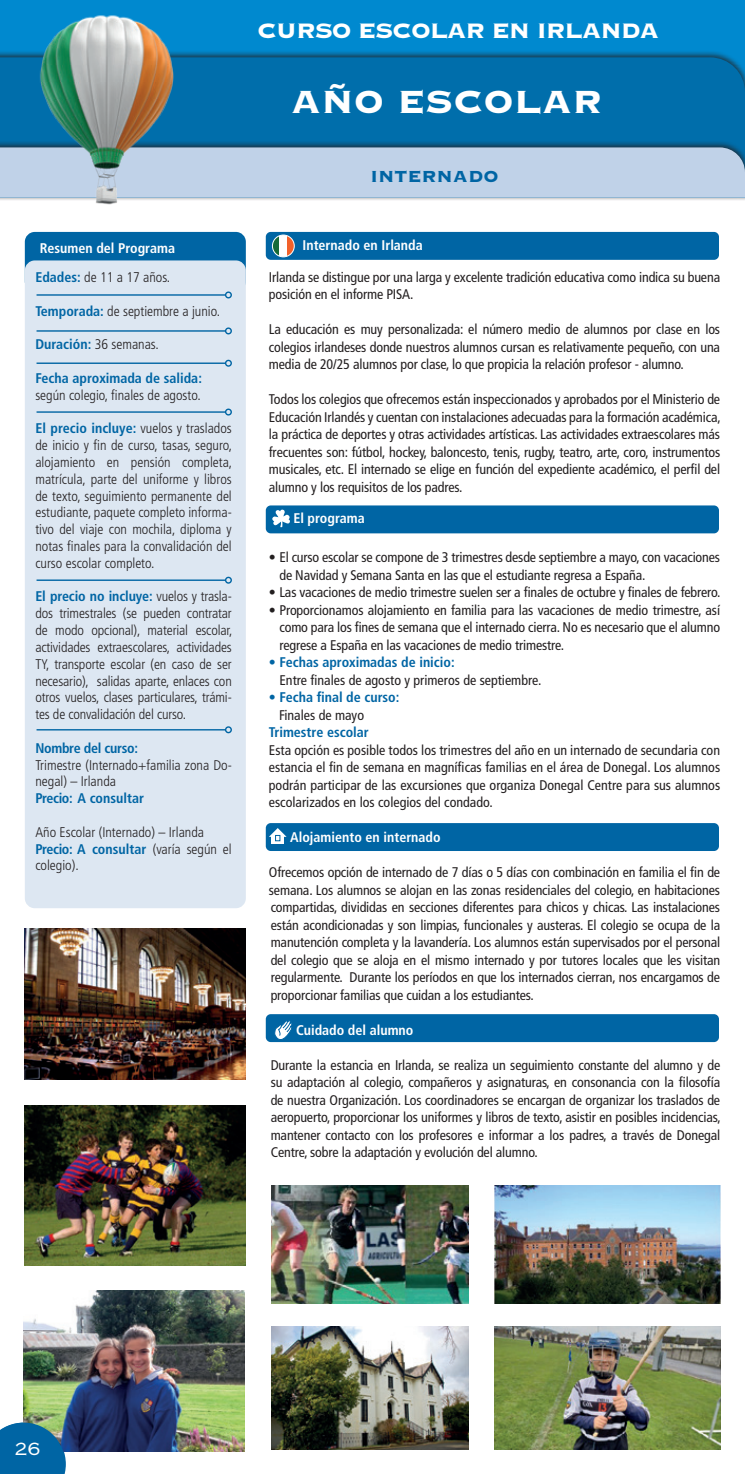
<style>
.page{position:relative;width:745px;height:1474px;background:#fff}
.page>*{position:absolute;margin:0;border:0;box-sizing:border-box;transform-origin:0 0}
.t1{font:42px "Copperplate Gothic Std 33 BC";color:#fff}
.t2{font:27.47px "Copperplate Gothic Std 33 BC";letter-spacing:-.04em;color:#fff}
.t3{font:21px "Copperplate Gothic Std 33 BC";color:#0065a4}
.t4{font:16.8px "Copperplate Gothic Std 32 AB";color:#fff}
.Texto_General{font:condensed 14px/17.5px "Frutiger LT Std";letter-spacing:-.01em;color:#231f20;text-align:justify}
.t5{font:300 condensed 14px/16.8px "Frutiger LT Std";color:#231f20;text-align:justify}
.Texto_General-2{font:700 condensed 14px "Frutiger LT Std";color:#0065a4}
.Texto_General-3{font:700 condensed 14px "Frutiger LT Std";color:#fff}
.Texto_General-4{font:700 condensed 14px "Frutiger LT Std";letter-spacing:-.02em;color:#0065a4}
.s1{font-weight:700;color:#0065a4}
</style>
<div class="page">
<div style="left:265px;top:232px;width:453px;height:28px;background:#0065a4;border-radius:5px"></div>
<div style="left:265px;top:505px;width:453px;height:28px;background:#0065a4;border-radius:5px"></div>
<div style="left:265px;top:823px;width:453px;height:28px;background:#0065a4;border-radius:5px"></div>
<div style="left:265px;top:1014px;width:453px;height:28px;background:#0065a4;border-radius:5px"></div>
<svg style="left:272px;top:509px;width:18px;height:18px"></svg>
<svg style="left:271px;top:841px;width:13px;height:3px"></svg>
<svg style="left:269px;top:828px;width:17px;height:13px"></svg>
<svg style="left:274px;top:1020px;width:18px;height:20px"></svg>
<div style="left:0;top:139px;width:744px;height:62px;background:#dedede"></div>
<svg style="left:0;top:0;width:744px;height:198px;background:#308dc1"></svg>
<img style="left:23px;top:6px;width:169px;height:199px">
<img style="left:24px;top:1290px;width:220px;height:160px">
<svg style="left:0;top:1422px;width:66px;height:51px;background:#156fa1"></svg>
<svg style="left:272px;top:235px;width:7px;height:22px"></svg>
<div style="left:279px;top:235px;width:7px;height:22px;background:#fff"></div>
<svg style="left:286px;top:235px;width:8px;height:22px"></svg>
<div style="left:272px;top:235px;width:22px;height:22px;border:1px solid #fff;border-radius:50%"></div>
<img style="left:272px;top:1326px;width:196px;height:122px">
<img style="left:272px;top:1185px;width:196px;height:118px">
<img style="left:494px;top:1326px;width:225px;height:122px">
<img style="left:494px;top:1185px;width:225px;height:118px">
<div style="left:25px;top:232px;width:221px;height:59px;background:#0065a4;border-radius:10px"></div>
<div style="left:25px;top:260px;width:221px;height:648px;background:#dde7f2;border-radius:10px"></div>
<hr style="left:36px;top:294px;width:189px;height:2px;background:#0065a4">
<div style="left:225px;top:291px;width:7px;height:7px;border:1px solid #0065a4;border-radius:50%"></div>
<hr style="left:36px;top:330px;width:189px;height:2px;background:#0065a4">
<div style="left:225px;top:327px;width:7px;height:7px;border:1px solid #0065a4;border-radius:50%"></div>
<hr style="left:36px;top:362px;width:189px;height:2px;background:#0065a4">
<div style="left:225px;top:360px;width:7px;height:7px;border:1px solid #0065a4;border-radius:50%"></div>
<hr style="left:36px;top:411px;width:189px;height:2px;background:#0065a4">
<div style="left:225px;top:408px;width:7px;height:7px;border:1px solid #0065a4;border-radius:50%"></div>
<hr style="left:36px;top:579px;width:189px;height:2px;background:#0065a4">
<div style="left:225px;top:576px;width:7px;height:7px;border:1px solid #0065a4;border-radius:50%"></div>
<hr style="left:36px;top:729px;width:189px;height:1px;background:#0065a4">
<div style="left:225px;top:726px;width:7px;height:7px;border:1px solid #0065a4;border-radius:50%"></div>
<img style="left:25px;top:928px;width:221px;height:151px">
<img style="left:25px;top:1105px;width:221px;height:160px">
<p class="Texto_General-3" style="left:40px;top:239px;width:137px">Resumen del Programa</p>
<p class="t5" style="left:35px;top:269px;width:136px"><span class="s1">Edades:</span> de 11 a 17 años.</p>
<p class="t5" style="left:35px;top:303px;width:186px"><span class="s1">Temporada:</span> de septiembre a junio.</p>
<p class="t5" style="left:35px;top:336px;width:125px"><span class="s1">Duración:</span> 36 semanas.</p>
<p class="Texto_General-2" style="left:35px;top:370px;width:168px">Fecha aproximada de salida:</p>
<p class="t5" style="left:35px;top:387px;width:167px">según colegio, finales de agosto.</p>
<p class="t5" style="left:35px;top:420px;width:198px"><span class="s1">El precio incluye:</span> vuelos y traslados de inicio y fin de curso, tasas, seguro, alojamiento en pensión completa, matrícula, parte del uniforme y libros de texto, seguimiento permanente del estudiante, paquete completo informa&shy;tivo del viaje con mochila, diploma y notas finales para la convalidación del curso escolar completo.</p>
<p class="t5" style="left:35px;top:588px;width:198px"><span class="s1">El precio no incluye:</span> vuelos y trasla&shy;dos trimestrales (se pueden contratar de modo opcional), material escolar, actividades extraescolares, actividades TY, transporte escolar (en caso de ser necesario), salidas aparte, enlaces con otros vuelos, clases particulares, trámi&shy;tes de convalidación del curso.</p>
<p class="Texto_General-4" style="left:35px;top:739px;width:104px">Nombre del curso:</p>
<p class="t5" style="left:35px;top:756px;width:198px">Trimestre (Internado+familia zona Do&shy;negal) – Irlanda</p>
<p class="Texto_General-2" style="left:35px;top:790px;width:110px">Precio: A consultar</p>
<p class="t5" style="left:35px;top:823px;width:170px">Año Escolar (Internado) – Irlanda</p>
<p class="t5" style="left:35px;top:840px;width:198px"><span class="s1">Precio: A consultar</span> (varía según el colegio).</p>
<p class="t2" style="left:257px;top:16px;width:403px">CURSO ESCOLAR EN IRLANDA</p>
<p class="t1" style="left:290px;top:80px;width:313px">AÑO ESCOLAR</p>
<p class="t3" style="left:370px;top:166px;width:130px">INTERNADO</p>
<p class="Texto_General-3" style="left:302px;top:237px;width:122px">Internado en Irlanda</p>
<p class="Texto_General" style="left:269px;top:268px;width:452px">Irlanda se distingue por una larga y excelente tradición educativa como indica su buena posición en el informe PISA.</p>
<p class="Texto_General" style="left:269px;top:321px;width:452px">La educación es muy personalizada: el número medio de alumnos por clase en los colegios irlandeses donde nuestros alumnos cursan es relativamente pequeño, con una media de 20/25 alumnos por clase, lo que propicia la relación profesor - alumno.</p>
<p class="Texto_General" style="left:269px;top:391px;width:453px">Todos los colegios que ofrecemos están inspeccionados y aprobados por el Ministerio de Educación Irlandés y cuentan con instalaciones adecuadas para la formación académica, la práctica de deportes y otras actividades artísticas. Las actividades extraescolares más frecuentes son: fútbol, hockey, baloncesto, tenis, rugby, teatro, arte, coro, instrumentos musicales, etc. El internado se elige en función del expediente académico, el perfil del alumno y los requisitos de los padres.</p>
<p class="Texto_General-3" style="left:293px;top:510px;width:73px">El programa</p>
<p class="Texto_General" style="left:279px;top:548px;width:442px;text-indent:-10px">• El curso escolar se compone de 3 trimestres desde septiembre a mayo, con vacaciones de Navidad y Semana Santa en las que el estudiante regresa a España.</p>
<p class="Texto_General" style="left:269px;top:583px;width:453px">• Las vacaciones de medio trimestre suelen ser a finales de octubre y finales de febrero.</p>
<p class="Texto_General" style="left:279px;top:601px;width:442px;text-indent:-10px">• Proporcionamos alojamiento en familia para las vacaciones de medio trimestre, así como para los fines de semana que el internado cierra. No es necesario que el alumno regrese a España en las vacaciones de medio trimestre.</p>
<p class="Texto_General-2" style="left:269px;top:654px;width:187px">• Fechas aproximadas de inicio:</p>
<p class="Texto_General" style="left:279px;top:671px;width:263px">Entre finales de agosto y primeros de septiembre.</p>
<p class="Texto_General-2" style="left:269px;top:689px;width:132px">• Fecha final de curso:</p>
<p class="Texto_General" style="left:279px;top:706px;width:86px">Finales de mayo</p>
<p class="Texto_General-2" style="left:269px;top:724px;width:101px">Trimestre escolar</p>
<p class="Texto_General" style="left:269px;top:741px;width:452px">Esta opción es posible todos los trimestres del año en un internado de secundaria con estancia el fin de semana en magníficas familias en el área de Donegal. Los alumnos podrán participar de las excursiones que organiza Donegal Centre para sus alumnos escolarizados en los colegios del condado.</p>
<p class="Texto_General-3" style="left:290px;top:829px;width:152px">Alojamiento en internado</p>
<p class="Texto_General" style="left:269px;top:863px;width:452px">Ofrecemos opción de internado de 7 días o 5 días con combinación en familia el fin de semana. Los alumnos se alojan en las zonas residenciales del colegio, en habitaciones compartidas, divididas en secciones diferentes para chicos y chicas. Las instalaciones están acondicionadas y son limpias, funcionales y austeras. El colegio se ocupa de la manutención completa y la lavandería. Los alumnos están supervisados por el personal del colegio que se aloja en el mismo internado y por tutores locales que les visitan regularmente. Durante los períodos en que los internados cierran, nos encargamos de proporcionar familias que cuidan a los estudiantes.</p>
<p class="Texto_General-3" style="left:296px;top:1021px;width:119px">Cuidado del alumno</p>
<p class="Texto_General" style="left:270px;top:1056px;width:451px">Durante la estancia en Irlanda, se realiza un seguimiento constante del alumno y de su adaptación al colegio, compañeros y asignaturas, en consonancia con la filosofía de nuestra Organización. Los coordinadores se encargan de organizar los traslados de aeropuerto, proporcionar los uniformes y libros de texto, asistir en posibles incidencias, mantener contacto con los profesores e informar a los padres, a través de Donegal Centre, sobre la adaptación y evolución del alumno.</p>
<p class="t4" style="left:14px;top:1439px;width:28px">32</p>
<p class="t4" style="left:14px;top:1439px;width:28px">26</p>
</div>
